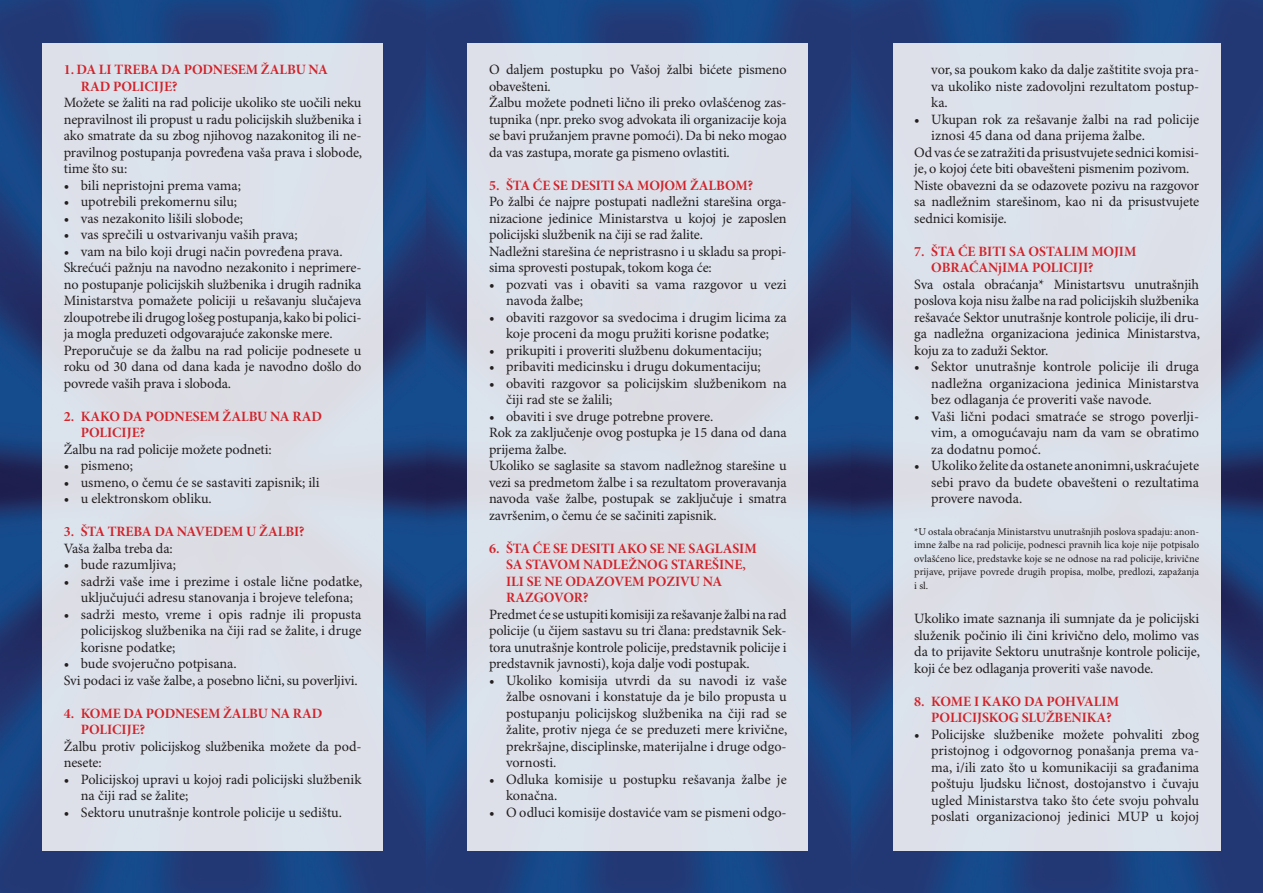
<style>
.page{position:relative;width:1263px;height:893px;background:#fff}
.page>*{position:absolute;margin:0;border:0;box-sizing:border-box;transform-origin:0 0}
.Bully{font:14.25px/16.5px "Minion Pro";letter-spacing:-.005em;color:#231f20;text-align:justify}
.N1{font:14.25px/16.5px "Minion Pro Bold Subh";color:#d1232a}
.Fusnota{font:10.5px/13.5px "Minion Pro";color:#231f20;text-align:justify}
</style>
<div class="page">
<img style="left:0;top:0;width:1263px;height:893px">
<div style="left:468px;top:43px;width:340px;height:807px;background:#dce0e9"></div>
<div style="left:893px;top:43px;width:327px;height:807px;background:#dce0e9"></div>
<div style="left:43px;top:43px;width:340px;height:807px;background:#dce0e9"></div>
<p class="N1" style="left:81px;top:62px;width:249px;text-indent:-17px">1. DA LI TREBA DA PODNESEM ŽALBU NA<br>RAD POLICIJE?</p>
<p class="Bully" style="left:64px;top:95px;width:300px">Možete se žaliti na rad policije ukoliko ste uočili neku nepravilnost ili propust u radu policijskih službenika i ako smatrate da su zbog njihovog nazakonitog ili ne&shy;pravilnog postupanja povređena vaša prava i slobode, time što su:</p>
<p class="Bully" style="left:64px;top:177px;width:179px">• bili nepristojni prema vama;</p>
<p class="Bully" style="left:64px;top:194px;width:175px">• upotrebili prekomernu silu;</p>
<p class="Bully" style="left:64px;top:210px;width:181px">• vas nezakonito lišili slobode;</p>
<p class="Bully" style="left:64px;top:227px;width:235px">• vas sprečili u ostvarivanju vaših prava;</p>
<p class="Bully" style="left:64px;top:243px;width:280px">• vam na bilo koji drugi način povređena prava.</p>
<p class="Bully" style="left:64px;top:260px;width:299px">Skrećući pažnju na navodno nezakonito i neprimere&shy;no postupanje policijskih službenika i drugih radnika Ministarstva pomažete policiji u rešavanju slučajeva zloupotrebe ili drugog lošeg postupanja, kako bi polici&shy;ja mogla preduzeti odgovarajuće zakonske mere.</p>
<p class="Bully" style="left:64px;top:342px;width:299px">Preporučuje se da žalbu na rad policije podnesete u roku od 30 dana od dana kada je navodno došlo do povrede vaših prava i sloboda.</p>
<p class="N1" style="left:81px;top:408px;width:243px;text-indent:-17px">2. KAKO DA PODNESEM ŽALBU NA RAD<br>POLICIJE?</p>
<p class="Bully" style="left:64px;top:441px;width:210px">Žalbu na rad policije možete podneti:</p>
<p class="Bully" style="left:64px;top:458px;width:71px">• pismeno;</p>
<p class="Bully" style="left:64px;top:474px;width:257px">• usmeno, o čemu će se sastaviti zapisnik; ili</p>
<p class="Bully" style="left:64px;top:491px;width:150px">• u elektronskom obliku.</p>
<p class="N1" style="left:64px;top:524px;width:242px">3. ŠTA TREBA DA NAVEDEM U ŽALBI?</p>
<p class="Bully" style="left:64px;top:540px;width:110px">Vaša žalba treba da:</p>
<p class="Bully" style="left:64px;top:557px;width:114px">• bude razumljiva;</p>
<p class="Bully" style="left:64px;top:573px;width:300px;text-align:center">• sadrži vaše ime i prezime i ostale lične podatke, uključujući adresu stanovanja i brojeve telefona;</p>
<p class="Bully" style="left:81px;top:606px;width:282px;text-indent:-17px">• sadrži mesto, vreme i opis radnje ili propusta policijskog službenika na čiji rad se žalite, i druge korisne podatke;</p>
<p class="Bully" style="left:64px;top:656px;width:174px">• bude svojeručno potpisana.</p>
<p class="Bully" style="left:64px;top:672px;width:295px">Svi podaci iz vaše žalbe, a posebno lični, su poverljivi.</p>
<p class="N1" style="left:81px;top:705px;width:243px;text-indent:-17px">4. KOME DA PODNESEM ŽALBU NA RAD<br>POLICIJE?</p>
<p class="Bully" style="left:64px;top:738px;width:299px">Žalbu protiv policijskog službenika možete da pod&shy;nesete:</p>
<p class="Bully" style="left:81px;top:771px;width:282px;text-indent:-17px">• Policijskoj upravi u kojoj radi policijski službenik na čiji rad se žalite;</p>
<p class="Bully" style="left:64px;top:804px;width:280px">• Sektoru unutrašnje kontrole policije u sedištu.</p>
<p class="Bully" style="left:489px;top:62px;width:299px">O daljem postupku po Vašoj žalbi bićete pismeno obavešteni.</p>
<p class="Bully" style="left:489px;top:95px;width:299px">Žalbu možete podneti lično ili preko ovlašćenog zas&shy;tupnika (npr. preko svog advokata ili organizacije koja se bavi pružanjem pravne pomoći).Da bi neko mogao da vas zastupa, morate ga pismeno ovlastiti.</p>
<p class="N1" style="left:489px;top:177px;width:266px">5. ŠTA ĆE SE DESITI SA MOJOM ŽALBOM?</p>
<p class="Bully" style="left:489px;top:194px;width:299px">Po žalbi će najpre postupati nadležni starešina orga&shy;nizacione jedinice Ministarstva u kojoj je zaposlen policijski službenik na čiji se rad žalite.</p>
<p class="Bully" style="left:489px;top:243px;width:299px">Nadležni starešina će nepristrasno i u skladu sa propi&shy;sima sprovesti postupak, tokom koga će:</p>
<p class="Bully" style="left:506px;top:276px;width:282px;text-indent:-17px">• pozvati vas i obaviti sa vama razgovor u vezi navoda žalbe;</p>
<p class="Bully" style="left:489px;top:309px;width:299px;text-align:center">• obaviti razgovor sa svedocima i drugim licima za koje proceni da mogu pružiti korisne podatke;</p>
<p class="Bully" style="left:489px;top:342px;width:274px">• prikupiti i proveriti službenu dokumentaciju;</p>
<p class="Bully" style="left:489px;top:359px;width:273px">• pribaviti medicinsku i drugu dokumentaciju;</p>
<p class="Bully" style="left:506px;top:375px;width:282px;text-indent:-17px">• obaviti razgovor sa policijskim službenikom na čiji rad ste se žalili;</p>
<p class="Bully" style="left:489px;top:408px;width:226px">• obaviti i sve druge potrebne provere.</p>
<p class="Bully" style="left:489px;top:425px;width:299px">Rok za zaključenje ovog postupka je 15 dana od dana prijema žalbe.</p>
<p class="Bully" style="left:489px;top:458px;width:299px">Ukoliko se saglasite sa stavom nadležnog starešine u vezi sa predmetom žalbe i sa rezultatom proveravanja navoda vaše žalbe, postupak se zaključuje i smatra završenim, o čemu će se sačiniti zapisnik.</p>
<p class="N1" style="left:506px;top:540px;width:252px;text-indent:-17px">6. ŠTA ĆE SE DESITI AKO SE NE SAGLASIM<br>SA STAVOM NADLEŽNOG STAREŠINE,<br>ILI SE NE ODAZOVEM POZIVU NA<br>RAZGOVOR?</p>
<p class="Bully" style="left:489px;top:606px;width:299px">Predmet će se ustupiti komisiji za rešavanje žalbina rad policije (u čijem sastavu su tri člana: predstavnik Sek&shy;tora unutrašnje kontrole policije, predstavnik policije i predstavnik javnosti), koja dalje vodi postupak.</p>
<p class="Bully" style="left:506px;top:672px;width:283px;text-indent:-17px">• Ukoliko komisija utvrdi da su navodi iz vaše žalbe osnovani i konstatuje da je bilo propusta u postupanju policijskog službenika na čiji rad se žalite, protiv njega će se preduzeti mere krivične, prekršajne, disciplinske, materijalne i druge odgo&shy;vornosti.</p>
<p class="Bully" style="left:506px;top:771px;width:282px;text-indent:-17px">• Odluka komisije u postupku rešavanja žalbe je konačna.</p>
<p class="Bully" style="left:489px;top:804px;width:299px">• O odluci komisije dostaviće vam se pismeni odgo-</p>
<p class="Bully" style="left:931px;top:62px;width:269px">vor,sa poukom kako da dalje zaštitite svoja pra&shy;va ukoliko niste zadovoljni rezultatom postup&shy;ka.</p>
<p class="Bully" style="left:931px;top:111px;width:269px;text-indent:-17px">• Ukupan rok za rešavanje žalbi na rad policije iznosi 45 dana od dana prijema žalbe.</p>
<p class="Bully" style="left:914px;top:144px;width:286px">Odvas će se zatražitidaprisustvujete sednici komisi&shy;je, o kojoj ćete biti obavešteni pismenim pozivom.</p>
<p class="Bully" style="left:914px;top:177px;width:286px">Niste obavezni da se odazovete pozivu na razgovor sa nadležnim starešinom, kao ni da prisustvujete sednici komisije.</p>
<p class="N1" style="left:931px;top:243px;width:207px;text-indent:-17px">7. ŠTA ĆE BITI SA OSTALIM MOJIM<br>OBRAĆANjIMA POLICIJI?</p>
<p class="Bully" style="left:914px;top:276px;width:287px">Sva ostala obraćanja* Ministartsvu unutrašnjih poslova koja nisu žalbe na rad policijskih službenika rešavaće Sektor unutrašnje kontrole policije, ili dru&shy;ga nadležna organizaciona jedinica Ministarstva, koju za to zaduži Sektor.</p>
<p class="Bully" style="left:931px;top:359px;width:269px;text-indent:-17px">• Sektor unutrašnje kontrole policije ili druga nadležna organizaciona jedinica Ministarstva bez odlaganja će proveriti vaše navode.</p>
<p class="Bully" style="left:931px;top:408px;width:269px;text-indent:-17px">• Vaši lični podaci smatraće se strogo poverlji&shy;vim, a omogućavaju nam da vam se obratimo za dodatnu pomoć.</p>
<p class="Bully" style="left:931px;top:458px;width:269px;text-indent:-17px">• Ukolikoželitedaostanete anonimni,uskraćujete sebi pravo da budete obavešteni o rezultatima provere navoda.</p>
<p class="Fusnota" style="left:914px;top:525px;width:286px">*U ostala obraćanja Ministarstvu unutrašnjih poslova spadaju: anon&shy;imne žalbe na rad policije, podnesci pravnih lica koje nije potpisalo ovlašćeno lice, predstavke koje se ne odnose na rad policije, krivične prijave, prijave povrede drugih propisa, molbe, predlozi, zapažanja i sl.</p>
<p class="Bully" style="left:914px;top:611px;width:287px">Ukoliko imate saznanja ili sumnjate da je policijski služenik počinio ili čini krivično delo, molimo vas da to prijavite Sektoru unutrašnje kontrole policije, koji će bez odlaganja proveriti vaše navode.</p>
<p class="N1" style="left:931px;top:693px;width:189px;text-indent:-17px">8. KOME I KAKO DA POHVALIM<br>POLICIJSKOG SLUŽBENIKA?</p>
<p class="Bully" style="left:931px;top:726px;width:269px;text-indent:-17px">• Policijske službenike možete pohvaliti zbog pristojnog i odgovornog ponašanja prema va&shy;ma, i/ili zato što u komunikaciji sa građanima poštuju ljudsku ličnost, dostojanstvo i čuvaju ugled Ministarstva tako što ćete svoju pohvalu poslati organizacionoj jedinici MUP u kojoj</p>
</div>
